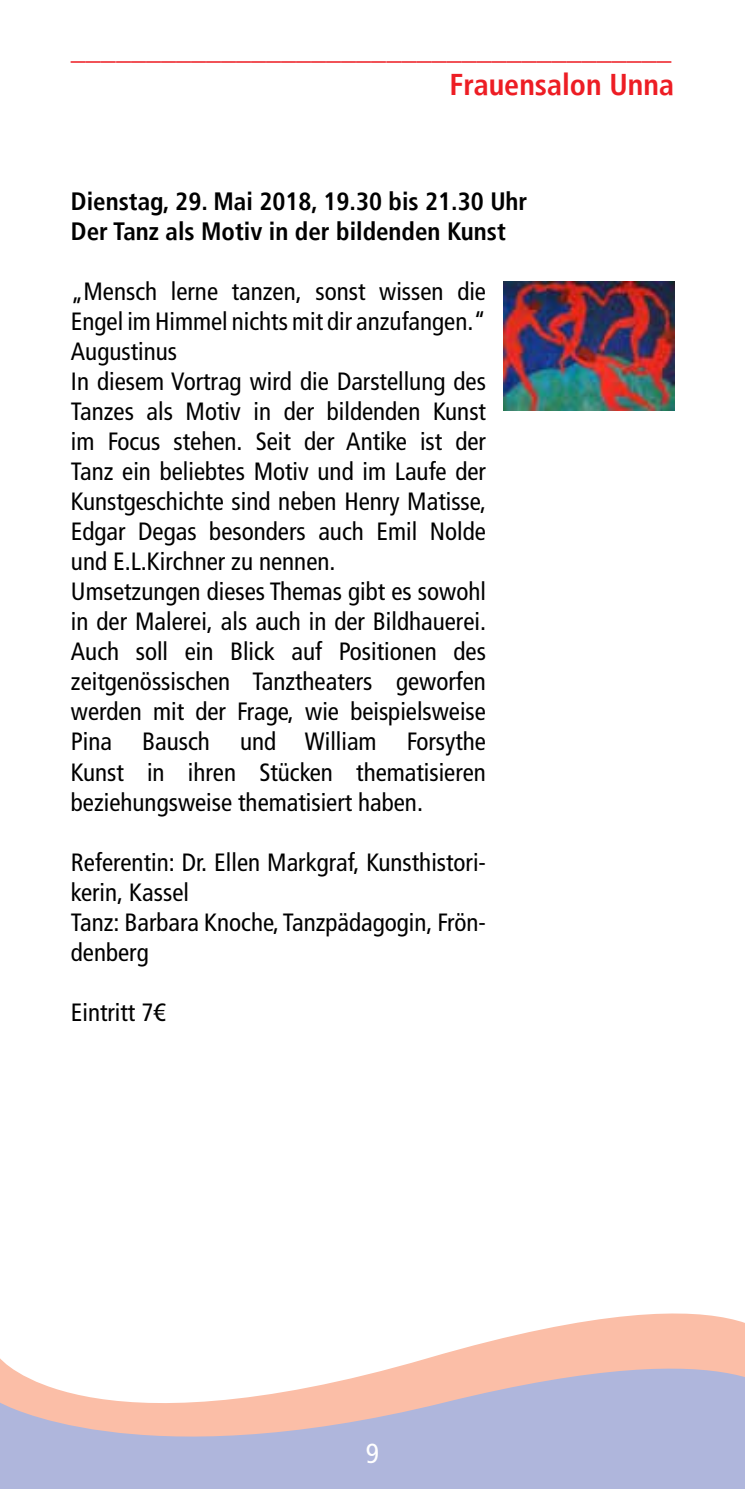
<style>
.page{position:relative;width:745px;height:1489px;background:#fff}
.page>*{position:absolute;margin:0;border:0;box-sizing:border-box;transform-origin:0 0}
.t1{font:700 condensed 30px/36px "Frutiger LT";color:#ed1d24;text-align:right}
.t2{font:condensed 27.5px "Frutiger LT";color:#fff}
.t3{font:condensed 25px/30px "Frutiger LT";color:#000}
.t4{font:700 condensed 25px/30px "Frutiger LT";color:#000}
</style>
<div class="page">
<svg style="left:565px;top:1313px;width:179px;height:12px;fill:#fbbea7"></svg>
<svg style="left:0;top:1325px;width:744px;height:163px"></svg>
<img style="left:503px;top:282px;width:170px;height:129px">
<p class="t1" style="left:71px;top:30px;width:604px">________________________________________<br>Frauensalon Unna</p>
<p class="t4" style="left:71px;top:186px;width:457px">Dienstag, 29. Mai 2018, 19.30 bis 21.30 Uhr<br>Der Tanz als Motiv in der bildenden Kunst</p>
<p class="t3" style="left:71px;top:277px;width:416px">„Mensch lerne tanzen, sonst wissen die Engel im Himmel nichts mit dir anzufangen.“ Augustinus<br>In diesem Vortrag wird die Darstellung des Tanzes als Motiv in der bildenden Kunst im Focus stehen. Seit der Antike ist der Tanz ein beliebtes Motiv und im Laufe der Kunstgeschichte sind neben Henry Matisse, Edgar Degas besonders auch Emil Nolde und E.L.Kirchner zu nennen.<br>Umsetzungen dieses Themas gibt es sowohl in der Malerei, als auch in der Bildhauerei.<br>Auch soll ein Blick auf Positionen des zeitgenössischen Tanztheaters geworfen werden mit der Frage, wie beispielsweise Pina Bausch und William Forsythe Kunst in ihren Stücken thematisieren beziehungsweise thematisiert haben.</p>
<p class="t3" style="left:71px;top:847px;width:416px">Referentin: Dr. Ellen Markgraf, Kunsthistori&shy;kerin, Kassel<br>Tanz: Barbara Knoche, Tanzpädagogin, Frön&shy;denberg</p>
<p class="t3" style="left:71px;top:997px;width:96px">Eintritt 7€</p>
<p class="t2" style="left:365px;top:1436px;width:15px">9</p>
</div>
